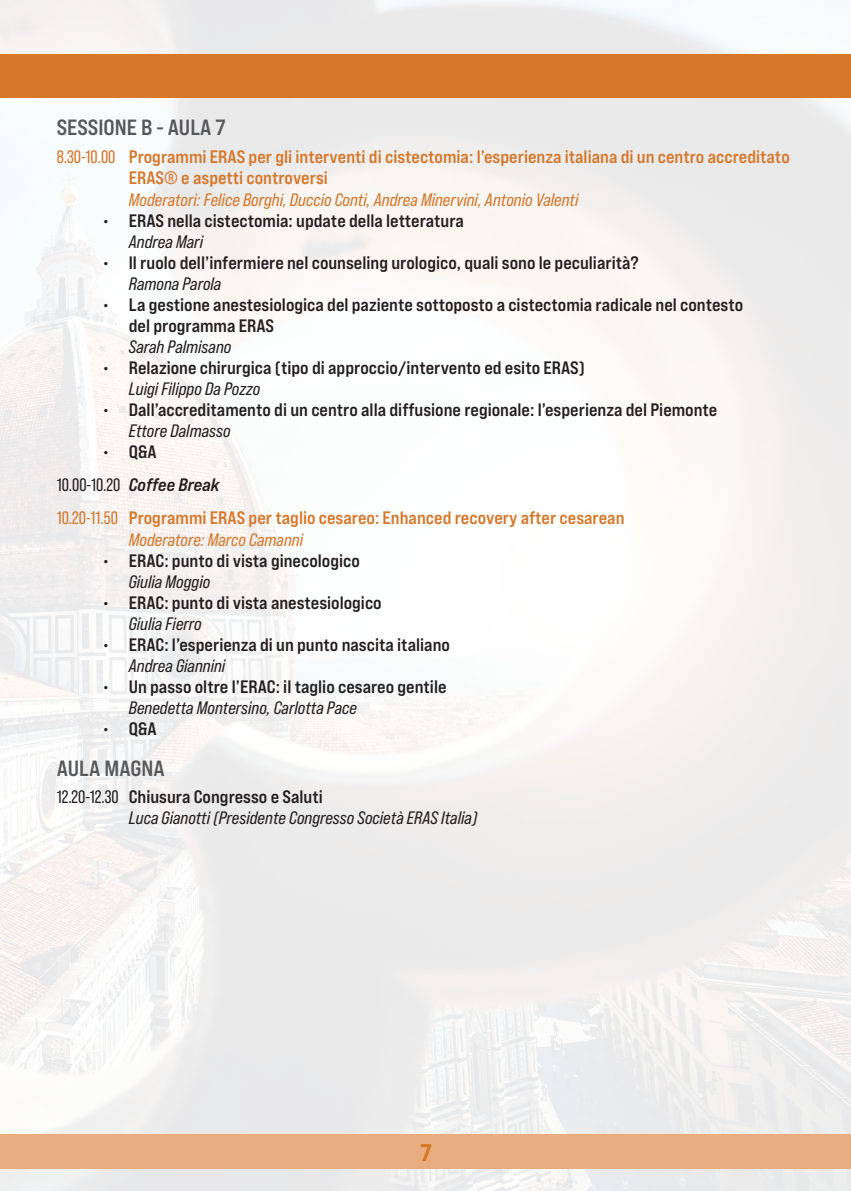
<style>
.page{position:relative;width:851px;height:1191px;background:#fff}
.page>*{position:absolute;margin:0;border:0;box-sizing:border-box;transform-origin:0 0}
.t1{font:24px "Bebas Neue Pro Exp Eb";color:#d67729}
.t2{font:22px "Bebas Neue Pro Exp Bd";color:#57585a}
.t3{font:18px/21px "Bebas Neue Pro Exp Bd";color:#231f20}
.t4{font:18px "Bebas Neue Pro Exp Bd";color:#d67729}
.t5{font:18px "Bebas Neue Pro Sm E It";color:#d67729}
.t6{font:18px "Bebas Neue Pro Sm E It";color:#231f20}
.t7{font:18px "Bebas Neue Pro";color:#231f20}
.s1{font-family:"Bebas Neue Pro"}
.s2{font-family:"Bebas Neue Pro Sm E Bd"}
.s3{font-family:"Bebas Neue Pro Sm E It"}
.s4{font-family:"Bebas Neue Pro Exp Bd It"}
</style>
<div class="page">
<img style="left:0;top:0;width:850px;height:1191px">
<div style="left:0;top:54px;width:850px;height:43px;background:#d67729"></div>
<div style="left:0;top:1134px;width:850px;height:34px;background:#e7ad7e"></div>
<p class="t2" style="left:57px;top:114px;width:170px">SESSIONE B - AULA 7</p>
<p class="t4" style="left:57px;top:145px;width:734px"><span class="s1">8.30-10.00</span> Programmi ERAS per gli interventi di cistectomia: l’esperienza italiana di un centro accreditato</p>
<p class="t4" style="left:129px;top:167px;width:200px">ERAS® e aspetti controversi</p>
<p class="t5" style="left:129px;top:189px;width:451px">Moderatori: Felice Borghi, Duccio Conti, Andrea Minervini, Antonio Valenti</p>
<p class="t3" style="left:129px;top:210px;width:337px;text-indent:-26px"><span class="s2">•</span> ERAS nella cistectomia: update della letteratura<br><span class="s3">Andrea Mari</span></p>
<p class="t3" style="left:129px;top:252px;width:511px;text-indent:-26px"><span class="s2">•</span> Il ruolo dell’infermiere nel counseling urologico, quali sono le peculiarità?<br><span class="s3">Ramona Parola</span></p>
<p class="t3" style="left:129px;top:294px;width:616px;text-indent:-26px"><span class="s2">•</span> La gestione anestesiologica del paziente sottoposto a cistectomia radicale nel contesto del programma ERAS<br><span class="s3">Sarah Palmisano</span></p>
<p class="t3" style="left:129px;top:357px;width:457px;text-indent:-26px"><span class="s2">•</span> Relazione chirurgica (tipo di approccio/intervento ed esito ERAS)<br><span class="s3">Luigi Filippo Da Pozzo</span></p>
<p class="t3" style="left:129px;top:399px;width:590px;text-indent:-26px"><span class="s2">•</span> Dall’accreditamento di un centro alla diffusione regionale: l’esperienza del Piemonte<br><span class="s3">Ettore Dalmasso</span></p>
<p class="t3" style="left:103px;top:441px;width:55px"><span class="s2">•</span> Q&amp;A</p>
<p class="t7" style="left:57px;top:474px;width:164px">10.00-10.20 <span class="s4">Coffee Break</span></p>
<p class="t4" style="left:57px;top:506px;width:569px"><span class="s1">10.20-11.50</span> Programmi ERAS per taglio cesareo: Enhanced recovery after cesarean</p>
<p class="t5" style="left:129px;top:528px;width:176px">Moderatore: Marco Camanni</p>
<p class="t3" style="left:129px;top:549px;width:232px;text-indent:-26px"><span class="s2">•</span> ERAC: punto di vista ginecologico<br><span class="s3">Giulia Moggio</span></p>
<p class="t3" style="left:129px;top:591px;width:254px;text-indent:-26px"><span class="s2">•</span> ERAC: punto di vista anestesiologico<br><span class="s3">Giulia Fierro</span></p>
<p class="t3" style="left:129px;top:633px;width:322px;text-indent:-26px"><span class="s2">•</span> ERAC: l’esperienza di un punto nascita italiano<br><span class="s3">Andrea Giannini</span></p>
<p class="t3" style="left:129px;top:675px;width:319px;text-indent:-26px"><span class="s2">•</span> Un passo oltre l’ERAC: il taglio cesareo gentile<br><span class="s3">Benedetta Montersino, Carlotta Pace</span></p>
<p class="t3" style="left:103px;top:717px;width:55px"><span class="s2">•</span> Q&amp;A</p>
<p class="t2" style="left:57px;top:754px;width:110px">AULA MAGNA</p>
<p class="t3" style="left:57px;top:786px;width:267px"><span class="s1">12.20-12.30</span> Chiusura Congresso e Saluti</p>
<p class="t6" style="left:129px;top:807px;width:350px">Luca Gianotti (Presidente Congresso Società ERAS Italia)</p>
<p class="t1" style="left:420px;top:1137px;width:13px">7</p>
</div>
